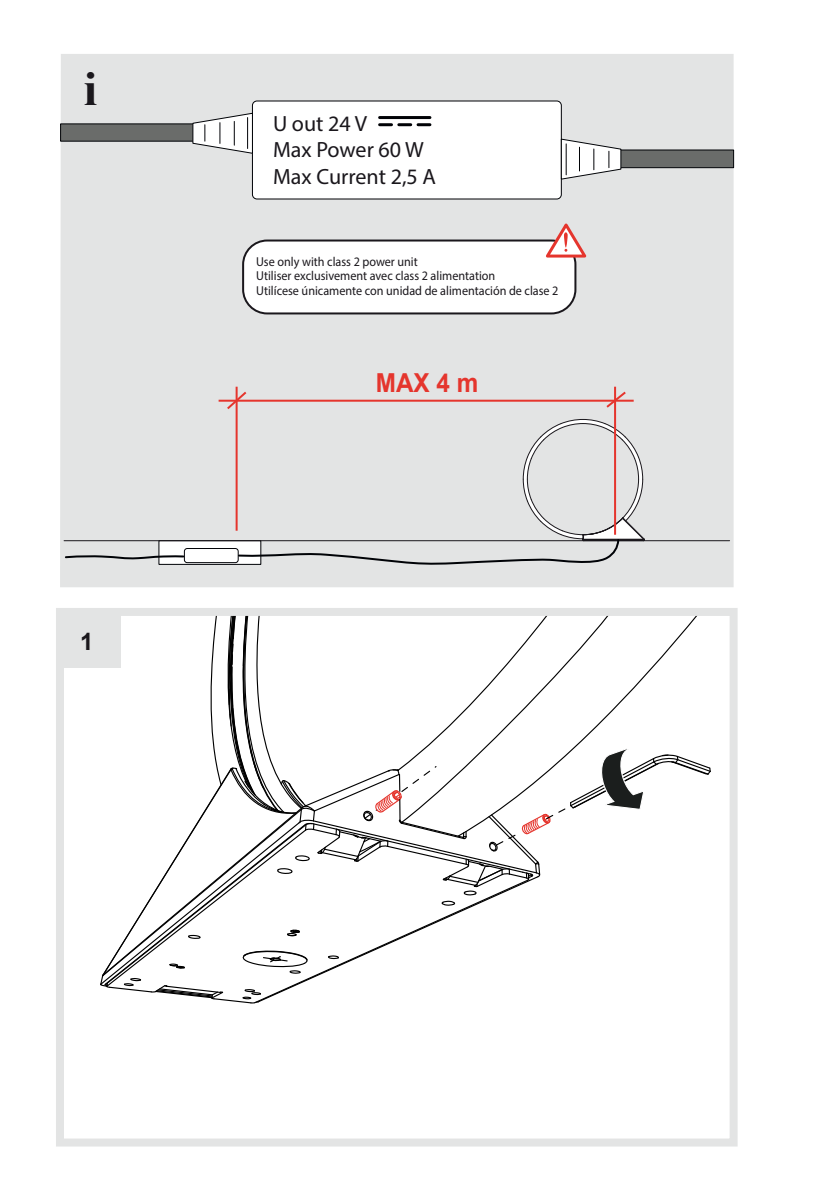
<style>
.page{position:relative;width:840px;height:1191px;background:#fff}
.page>*{position:absolute;margin:0;border:0;box-sizing:border-box;transform-origin:0 0}
.t1{font:700 48px "Times New Roman";color:#1a171c}
.t2{font:700 26.2px "Arial";color:#e5352d;scale:.93 1}
.t3{font:700 24px "Arial";color:#1a171c}
.t4{font:22px/26.4px "Myriad Pro";color:#1a171c}
.t5{font:13px/14.6px "Myriad Pro";color:#1a171c;scale:.94 1}
</style>
<div class="page">
<div style="left:60px;top:54px;width:673px;height:533px;background:#e3e4e4"></div>
<div style="left:158px;top:540px;width:103px;height:25px;background:#fff;border:1px solid #000206"></div>
<svg style="left:56px;top:608px;width:682px;height:539px"></svg>
<div style="left:64px;top:612px;width:56px;height:56px;background:#e3e4e4"></div>
<svg style="left:99px;top:610px;width:612px;height:394px"></svg>
<div style="left:560px;top:149px;width:173px;height:19px;background:#6a6c6a;border:1px solid #000206"></div>
<div style="left:60px;top:123px;width:193px;height:19px;background:#6a6c6a"></div>
<div style="left:252px;top:101px;width:309px;height:98px;background:#fff;border-radius:5px"></div>
<div style="left:252px;top:100px;width:309px;height:99px;border:1px solid #000206;border-radius:5px"></div>
<svg style="left:192px;top:112px;width:61px;height:42px"></svg>
<svg style="left:560px;top:138px;width:61px;height:42px"></svg>
<hr style="left:64px;top:540px;width:665px;height:1px;background:#1a171c">
<div style="left:184px;top:548px;width:54px;height:15px;border:1px solid #000206;border-radius:3px"></div>
<svg style="left:64px;top:554px;width:121px;height:5px"></svg>
<svg style="left:237px;top:419px;width:408px;height:146px;background:#dcdada"></svg>
<hr style="left:235px;top:387px;width:2px;height:144px;background:#e5352d">
<hr style="left:613px;top:387px;width:2px;height:148px;background:#e5352d">
<hr style="left:218px;top:400px;width:415px;height:2px;background:#e5352d">
<svg style="left:225px;top:389px;width:23px;height:22px"></svg>
<svg style="left:604px;top:389px;width:23px;height:21px"></svg>
<div style="left:243px;top:240px;width:332px;height:73px;background:#fff;border-radius:24px"></div>
<div style="left:242px;top:239px;width:334px;height:75px;border:2px solid #1a171c;border-radius:24px"></div>
<svg style="left:541px;top:221px;width:48px;height:38px"></svg>
<hr style="left:379px;top:116px;width:50px;height:3px;background:#000206">
<svg style="left:379px;top:123px;width:12px;height:3px"></svg>
<svg style="left:398px;top:123px;width:12px;height:3px"></svg>
<svg style="left:418px;top:123px;width:11px;height:3px"></svg>
<h1 class="t1" style="left:84px;top:56px;width:15px">i</h1>
<h3 class="t3" style="left:80px;top:625px;width:15px">1</h3>
<h3 class="t4" style="left:273px;top:110px;width:164px">U out 24 V<br>Max Power 60 W<br>Max Current 2,5 A</h3>
<p class="t5" style="left:256px;top:254px;width:323px">Use only with class 2 power unit<br>Utiliser exclusivement avec class 2 alimentation<br>Utilícese únicamente con unidad de alimentación de clase 2</p>
<h2 class="t2" style="left:375px;top:365px;width:112px">MAX 4 m</h2>
</div>
